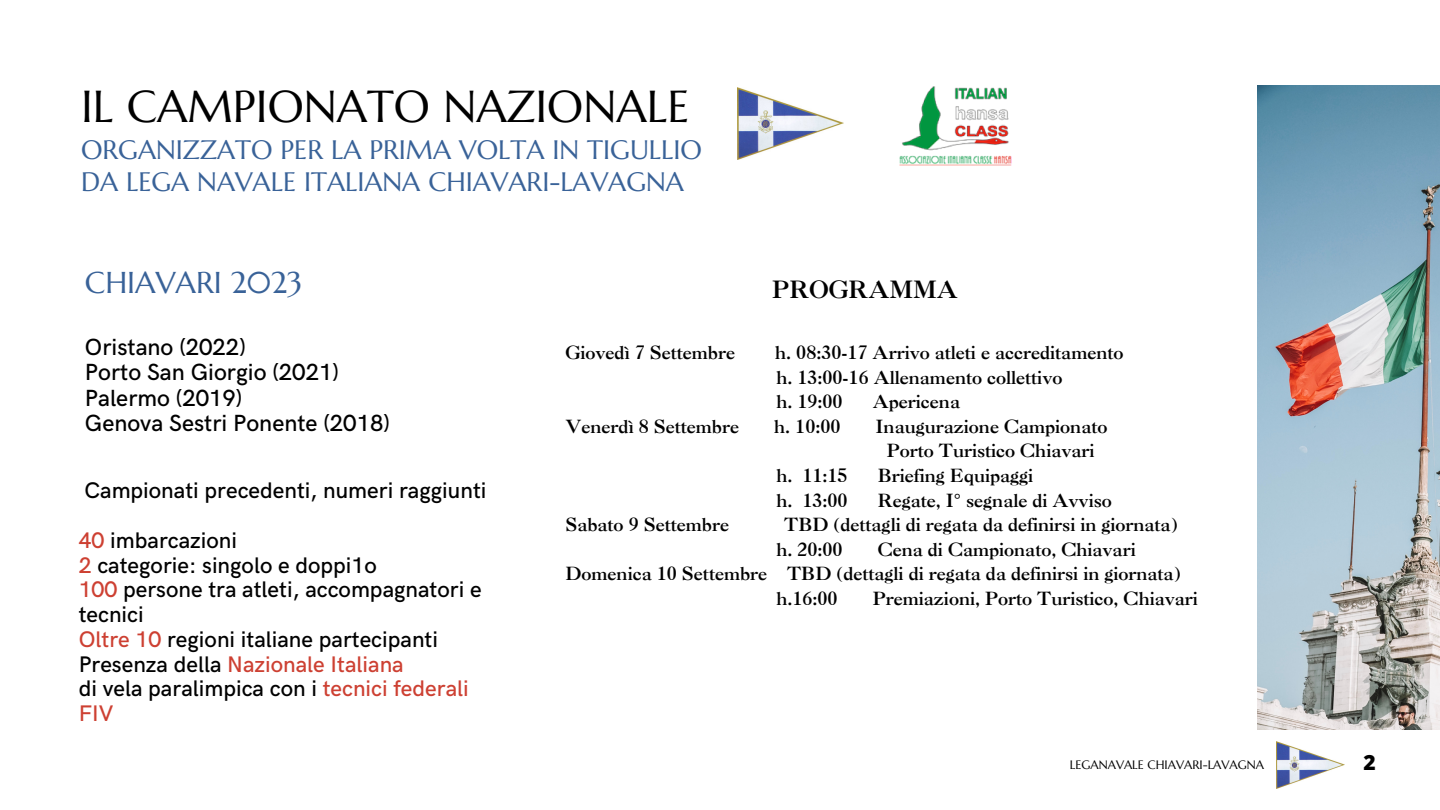
<style>
.page{position:relative;width:1440px;height:810px;background:#fff}
.page>*{position:absolute;margin:0;border:0;box-sizing:border-box;transform-origin:0 0}
.t1{font:44.7px "Marcellus";color:#000}
.t2{font:30.1px "Marcellus";color:#396298}
.t3{font:26.7px "Marcellus";color:#396298}
.t4{font:23.7px "Caslon 3 LT Std";color:#000}
.t5{font:500 23.4px "HK Grotesk";color:#000}
.t6{font:500 22.6px/24.8px "HK Grotesk";color:#000}
.t7{font:500 22.6px "HK Grotesk";color:#cd4032}
.t8{font:800 21px "Open Sans";color:#000}
.t9{font:18.1px "Caslon 3 LT Std";color:#000}
.t10{font:12.2px "Marcellus";color:#000}
.s1{color:#cd4032}
.s2{color:#000}
</style>
<div class="page">
<img style="left:1277px;top:742px;width:67px;height:46px">
<img style="left:1258px;top:86px;width:182px;height:643px">
<img style="left:900px;top:86px;width:111px;height:80px">
<img style="left:738px;top:88px;width:106px;height:72px">
<p class="t1" style="left:81px;top:79px;width:610px">IL CAMPIONATO NAZIONALE</p>
<p class="t3" style="left:81px;top:133px;width:623px">ORGANIZZATO PER LA PRIMA VOLTA IN TIGULLIO</p>
<p class="t3" style="left:81px;top:165px;width:604px">DA LEGA NAVALE ITALIANA CHIAVARI-LAVAGNA</p>
<p class="t2" style="left:85px;top:263px;width:219px">CHIAVARI 2023</p>
<p class="t4" style="left:772px;top:281px;width:187px">PROGRAMMA</p>
<p class="t5" style="left:85px;top:334px;width:162px">Oristano (2022)</p>
<p class="t5" style="left:85px;top:359px;width:255px">Porto San Giorgio (2021)</p>
<p class="t5" style="left:85px;top:385px;width:159px">Palermo (2019)</p>
<p class="t5" style="left:85px;top:410px;width:306px">Genova Sestri Ponente (2018)</p>
<p class="t6" style="left:84px;top:479px;width:404px">Campionati precedenti, numeri raggiunti</p>
<p class="t6" style="left:79px;top:529px;width:160px"><span class="s1">40</span> imbarcazioni</p>
<p class="t6" style="left:79px;top:553px;width:300px"><span class="s1">2</span> categorie: singolo e doppi1o</p>
<p class="t6" style="left:79px;top:578px;width:404px"><span class="s1">100</span> persone tra atleti, accompagnatori e tecnici</p>
<p class="t6" style="left:79px;top:628px;width:361px"><span class="s1">Oltre 10</span> regioni italiane partecipanti</p>
<p class="t7" style="left:79px;top:651px;width:326px"><span class="s2">Presenza della</span> Nazionale Italiana</p>
<p class="t6" style="left:79px;top:677px;width:392px">di vela paralimpica con i <span class="s1">tecnici federali<br>FIV</span></p>
<p class="t9" style="left:565px;top:346px;width:171px">Giovedì 7 Settembre</p>
<p class="t9" style="left:775px;top:346px;width:350px">h. 08:30-17 Arrivo atleti e accreditamento</p>
<p class="t9" style="left:776px;top:370px;width:288px">h. 13:00-16 Allenamento collettivo</p>
<p class="t9" style="left:776px;top:395px;width:68px">h. 19:00</p>
<p class="t9" style="left:873px;top:395px;width:89px">Apericena</p>
<p class="t9" style="left:565px;top:420px;width:175px">Venerdì 8 Settembre</p>
<p class="t9" style="left:774px;top:420px;width:68px">h. 10:00</p>
<p class="t9" style="left:876px;top:420px;width:233px">Inaugurazione Campionato</p>
<p class="t9" style="left:887px;top:444px;width:209px">Porto Turistico Chiavari</p>
<p class="t9" style="left:776px;top:469px;width:73px">h. 11:15</p>
<p class="t9" style="left:878px;top:469px;width:157px">Briefing Equipaggi</p>
<p class="t9" style="left:776px;top:493px;width:73px">h. 13:00</p>
<p class="t9" style="left:878px;top:493px;width:236px">Regate, I° segnale di Avviso</p>
<p class="t9" style="left:565px;top:518px;width:165px">Sabato 9 Settembre</p>
<p class="t9" style="left:784px;top:518px;width:395px">TBD (dettagli di regata da definirsi in giornata)</p>
<p class="t9" style="left:776px;top:542px;width:68px">h. 20:00</p>
<p class="t9" style="left:878px;top:542px;width:259px">Cena di Campionato, Chiavari</p>
<p class="t9" style="left:565px;top:567px;width:617px">Domenica 10 Settembre TBD (dettagli di regata da definirsi in giornata)</p>
<p class="t9" style="left:776px;top:591px;width:63px">h.16:00</p>
<p class="t9" style="left:873px;top:591px;width:327px">Premiazioni, Porto Turistico, Chiavari</p>
<p class="t10" style="left:1070px;top:757px;width:196px">LEGANAVALE CHIAVARI-LAVAGNA</p>
<p class="t8" style="left:1363px;top:748px;width:14px">2</p>
</div>
